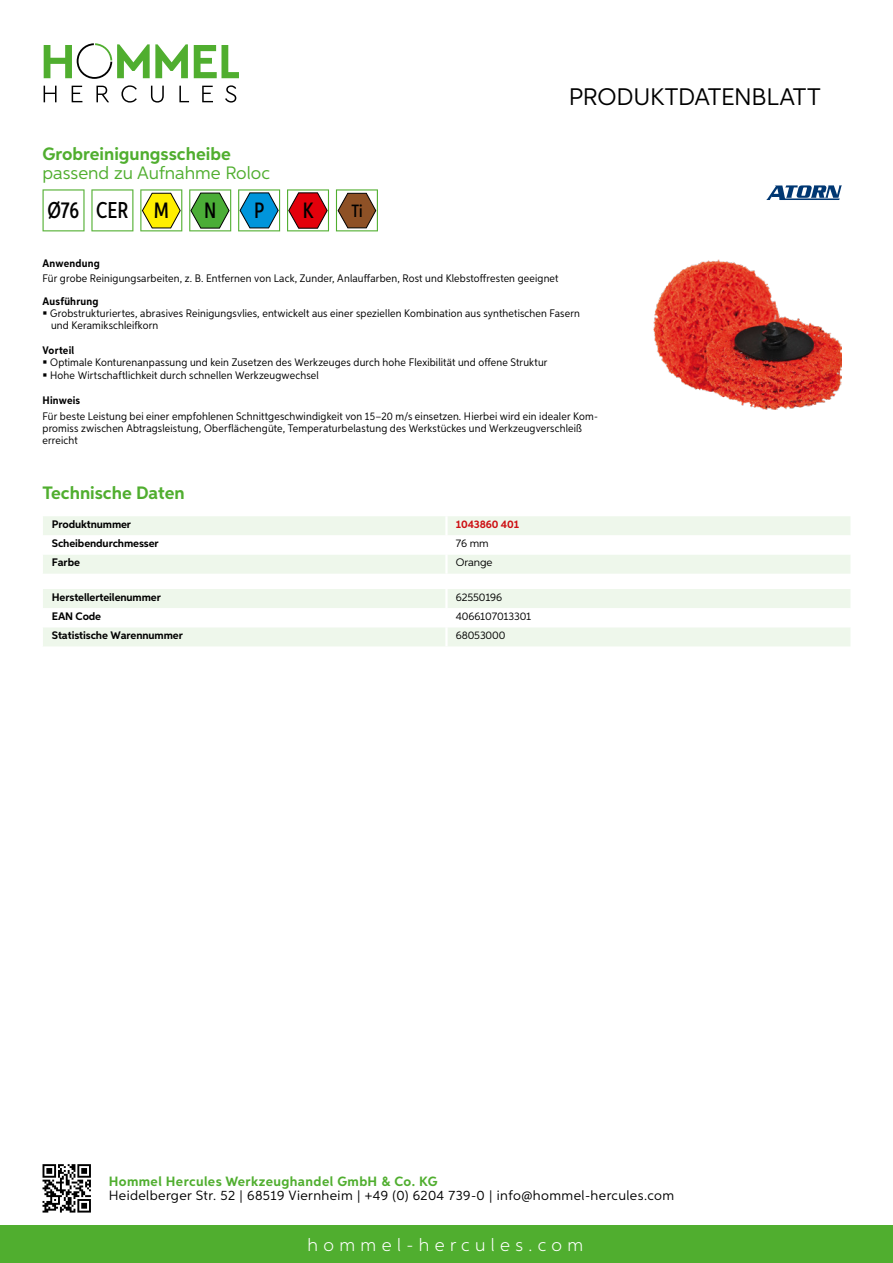
<style>
.page{position:relative;width:893px;height:1263px;background:#fff}
.page>*{position:absolute;margin:0;border:0;box-sizing:border-box;transform-origin:0 0}
.t1{font:24px "Aspira";letter-spacing:-.01em;color:#000}
.t2{font:500 22.95px "Aspira XX Nar";letter-spacing:-.005em;color:#000}
.t3{font:500 22.2px "Aspira XX Nar";color:#000}
.t4{font:700 18px "Aspira";color:#50ae2f}
.t5{font:18px "Aspira";color:#50ae2f}
.t6{font:300 18px "Aspira";letter-spacing:.3em;color:#fff}
.t7{font:500 17.85px "Aspira XX Nar";color:#000}
.t8{font:13.5px "Aspira";letter-spacing:.03em;color:#000}
.t9{font:700 13.5px "Aspira";letter-spacing:.03em;color:#50ae2f}
.t10{font:10.95px/12px "Aspira Nar";letter-spacing:.015em;color:#000}
.t11{font:700 10.95px "Aspira";letter-spacing:-.01em;color:#000}
.t12{font:10.95px "Aspira";letter-spacing:-.01em;color:#000}
.t13{font:700 10.95px "Aspira Nar";letter-spacing:.02em;color:#000}
.t14{font:700 10.95px "Aspira";letter-spacing:-.01em;color:#cd1013}
.s1{font-size:22.2px}
</style>
<div class="page">
<div style="left:0;top:1226px;width:893px;height:37px;background:#50ae2f"></div>
<svg style="left:43px;top:1164px;width:48px;height:48px"></svg>
<svg style="left:194px;top:45px;width:45px;height:33px"></svg>
<svg style="left:44px;top:43px;width:144px;height:36px"></svg>
<svg style="left:44px;top:86px;width:13px;height:16px"></svg>
<svg style="left:72px;top:86px;width:10px;height:16px"></svg>
<svg style="left:96px;top:86px;width:13px;height:16px"></svg>
<svg style="left:121px;top:85px;width:16px;height:18px"></svg>
<svg style="left:151px;top:86px;width:13px;height:17px"></svg>
<svg style="left:179px;top:86px;width:10px;height:16px"></svg>
<svg style="left:202px;top:86px;width:11px;height:16px"></svg>
<svg style="left:225px;top:85px;width:11px;height:18px"></svg>
<svg style="left:43px;top:516px;width:807px;height:58px"></svg>
<hr style="left:445px;top:554px;width:3px;height:20px;background:#fff">
<svg style="left:43px;top:589px;width:807px;height:57px"></svg>
<hr style="left:445px;top:627px;width:3px;height:19px;background:#fff">
<svg style="left:43px;top:189px;width:42px;height:42px"></svg>
<svg style="left:91px;top:189px;width:42px;height:42px"></svg>
<svg style="left:140px;top:189px;width:42px;height:42px"></svg>
<svg style="left:189px;top:189px;width:42px;height:42px"></svg>
<svg style="left:238px;top:189px;width:42px;height:42px"></svg>
<svg style="left:287px;top:189px;width:42px;height:42px"></svg>
<svg style="left:336px;top:189px;width:42px;height:42px"></svg>
<img style="left:653px;top:259px;width:189px;height:150px">
<svg style="left:766px;top:185px;width:76px;height:15px"></svg>
<h3 class="t4" style="left:43px;top:142px;width:190px">Grobreinigungsscheibe</h3>
<h3 class="t5" style="left:43px;top:162px;width:229px">passend zu Aufnahme Roloc</h3>
<h2 class="t2" style="left:47px;top:196px;width:123px">Ø76 CER <span class="s1">M</span></h2>
<h3 class="t3" style="left:204px;top:197px;width:14px">N</h3>
<h3 class="t3" style="left:254px;top:197px;width:12px">P</h3>
<h3 class="t3" style="left:303px;top:197px;width:12px">K</h3>
<h3 class="t7" style="left:351px;top:200px;width:13px">Ti</h3>
<h1 class="t1" style="left:569px;top:82px;width:253px">Produktdatenblatt</h1>
<p class="t13" style="left:43px;top:257px;width:59px">Anwendung</p>
<p class="t10" style="left:43px;top:273px;width:517px">Für grobe Reinigungsarbeiten, z. B. Entfernen von Lack, Zunder, Anlauffarben, Rost und Klebstoffresten geeignet</p>
<p class="t13" style="left:43px;top:294px;width:58px">Ausführung</p>
<p class="t10" style="left:50px;top:307px;width:531px">Grobstrukturiertes, abrasives Reinigungsvlies, entwickelt aus einer speziellen Kombination aus synthetischen Fasern und Keramikschleifkorn</p>
<p class="t13" style="left:43px;top:343px;width:33px">Vorteil</p>
<p class="t10" style="left:50px;top:356px;width:499px;line-height:12.8px">Optimale Konturenanpassung und kein Zusetzen des Werkzeuges durch hohe Flexibilität und offene Struktur<br>Hohe Wirtschaftlichkeit durch schnellen Werkzeugwechsel</p>
<p class="t13" style="left:43px;top:394px;width:39px">Hinweis</p>
<p class="t10" style="left:43px;top:410px;width:557px">Für beste Leistung bei einer empfohlenen Schnittgeschwindigkeit von 15–20 m/s einsetzen. Hierbei wird ein idealer Kom&shy;promiss zwischen Abtragsleistung, Oberflächengüte, Temperaturbelastung des Werkstückes und Werkzeugverschleiß erreicht</p>
<h3 class="t4" style="left:43px;top:482px;width:144px">Technische Daten</h3>
<p class="t11" style="left:52px;top:518px;width:81px">Produktnummer</p>
<p class="t14" style="left:456px;top:518px;width:65px">1043860 401</p>
<p class="t11" style="left:52px;top:537px;width:108px">Scheibendurchmesser</p>
<p class="t12" style="left:456px;top:537px;width:34px">76 mm</p>
<p class="t11" style="left:52px;top:556px;width:30px">Farbe</p>
<p class="t12" style="left:456px;top:556px;width:38px">Orange</p>
<p class="t11" style="left:52px;top:590px;width:111px">Herstellerteilenummer</p>
<p class="t12" style="left:456px;top:590px;width:48px">62550196</p>
<p class="t11" style="left:52px;top:610px;width:51px">EAN Code</p>
<p class="t12" style="left:456px;top:610px;width:77px">4066107013301</p>
<p class="t11" style="left:52px;top:629px;width:132px">Statistische Warennummer</p>
<p class="t12" style="left:456px;top:629px;width:51px">68053000</p>
<p class="t9" style="left:109px;top:1172px;width:330px">Hommel Hercules Werkzeughandel GmbH &amp; Co. KG</p>
<p class="t8" style="left:109px;top:1187px;width:567px">Heidelberger Str. 52 | 68519 Viernheim | +49 (0) 6204 739-0 | info@hommel-hercules.com</p>
<h3 class="t6" style="left:307px;top:1234px;width:277px">hommel-hercules.com</h3>
</div>
